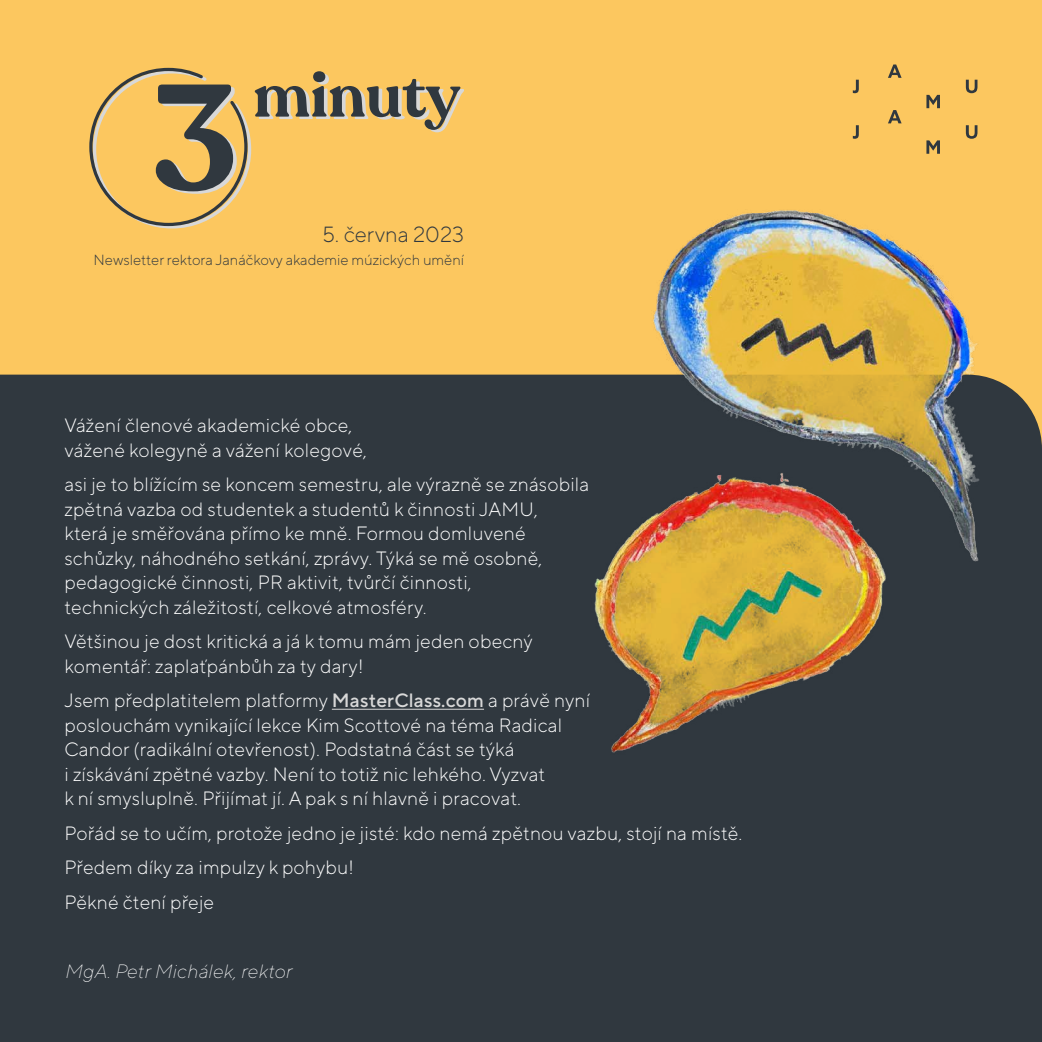
<style>
.page{position:relative;width:1042px;height:1042px;background:#fcc75f}
.page>*{position:absolute;margin:0;border:0;box-sizing:border-box;transform-origin:0 0}
.t1{font:300 21.88px "TT Norms Pro";color:#30383f}
.t2{font:300 19.25px/24.5px "TT Norms Pro";letter-spacing:.01em;color:#fff}
.t3{font:italic 200 19.25px "TT Norms Pro";letter-spacing:.01em;color:#fff}
.t4{font:300 14.7px "TT Norms Pro";color:#30383f}
.s1{font-weight:500;color:#d8d8d8}
</style>
<div class="page">
<div style="left:0;top:375px;width:1042px;height:667px;background:#30383f"></div>
<svg style="left:89px;top:68px;width:375px;height:160px"></svg>
<svg style="left:853px;top:80px;width:6px;height:13px"></svg>
<svg style="left:888px;top:110px;width:13px;height:13px"></svg>
<svg style="left:888px;top:64px;width:13px;height:14px"></svg>
<svg style="left:926px;top:95px;width:14px;height:13px"></svg>
<svg style="left:966px;top:80px;width:11px;height:13px"></svg>
<svg style="left:966px;top:125px;width:11px;height:14px"></svg>
<svg style="left:926px;top:140px;width:14px;height:14px"></svg>
<svg style="left:853px;top:125px;width:6px;height:14px"></svg>
<hr style="left:332px;top:709px;width:152px;height:1px;background:#d8d8d8">
<img style="left:553px;top:210px;width:489px;height:572px">
<p class="t1" style="left:322px;top:221px;width:143px">5. června 2023</p>
<p class="t4" style="left:93px;top:251px;width:372px">Newsletter rektora Janáčkovy akademie múzických umění</p>
<p class="t2" style="left:64px;top:413px;width:304px">Vážení členové akademické obce, vážené kolegyně a vážení kolegové,</p>
<p class="t2" style="left:64px;top:472px;width:526px">asi je to blížícím se koncem semestru, ale výrazně se znásobila zpětná vazba od studentek a studentů k činnosti JAMU,<br>která je směřována přímo ke mně. Formou domluvené schůzky, náhodného setkání, zprávy. Týká se mě osobně, pedagogické činnosti, PR aktivit, tvůrčí činnosti,<br>technických záležitostí, celkové atmosféry.</p>
<p class="t2" style="left:64px;top:629px;width:470px">Většinou je dost kritická a já k tomu mám jeden obecný komentář: zaplaťpánbůh za ty dary!</p>
<p class="t2" style="left:64px;top:688px;width:527px">Jsem předplatitelem platformy <span class="s1">MasterClass.com</span> a právě nyní poslouchám vynikající lekce Kim Scottové na téma Radical Candor (radikální otevřenost). Podstatná část se týká<br>i získávání zpětné vazby. Není to totiž nic lehkého. Vyzvat<br>k ní smysluplně. Přijímat jí. A pak s ní hlavně i pracovat.</p>
<p class="t2" style="left:64px;top:815px;width:679px;line-height:34.5px">Pořád se to učím, protože jedno je jisté: kdo nemá zpětnou vazbu, stojí na místě.<br>Předem díky za impulzy k pohybu!<br>Pěkné čtení přeje</p>
<p class="t3" style="left:64px;top:958px;width:229px">MgA. Petr Michálek, rektor</p>
</div>
